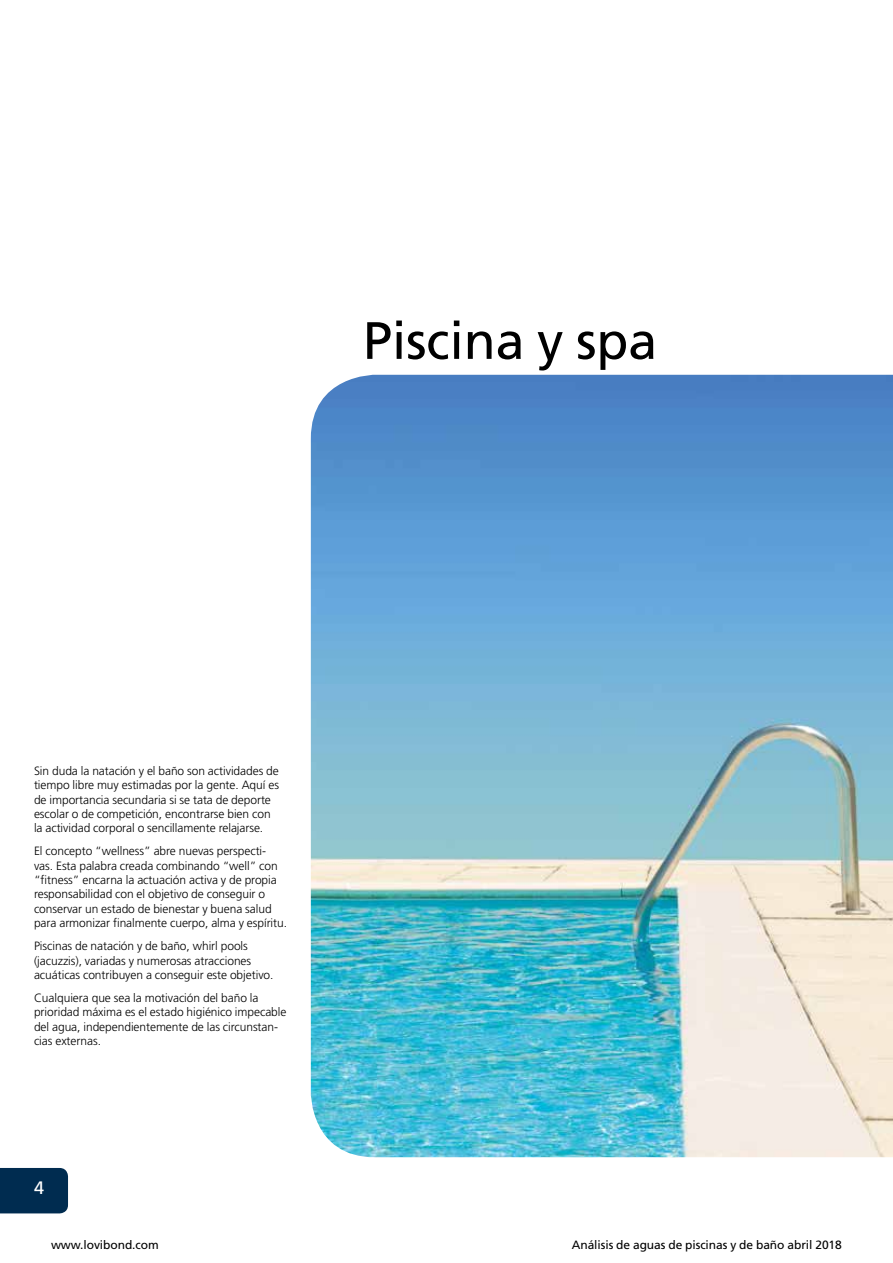
<style>
.page{position:relative;width:893px;height:1263px;background:#fff}
.page>*{position:absolute;margin:0;border:0;box-sizing:border-box;transform-origin:0 0}
.t1{font:52.5px "Frutiger LT";letter-spacing:-.005em;color:#000}
.t2{font:18px "Frutiger LT";color:#fff}
.t3{font:300 12px/14.4px "Frutiger LT";letter-spacing:-.005em;color:#000}
.t4{font:12px "Frutiger LT";letter-spacing:-.005em;color:#000}
</style>
<div class="page">
<div style="left:0;top:1168px;width:68px;height:45px;background:#002c50"></div>
<img style="left:311px;top:375px;width:582px;height:782px">
<h1 class="t1" style="left:363px;top:310px;width:296px">Piscina y spa</h1>
<p class="t3" style="left:34px;top:763px;width:246px">Sin duda la natación y el baño son actividades de tiempo libre muy estimadas por la gente. Aquí es de importancia secundaria si se tata de deporte escolar o de competición, encontrarse bien con la actividad corporal o sencillamente relajarse.</p>
<p class="t3" style="left:34px;top:844px;width:255px">El concepto “wellness” abre nuevas perspecti&shy;vas. Esta palabra creada combinando “well” con “fitness” encarna la actuación activa y de propia responsabilidad con el objetivo de conseguir o conservar un estado de bienestar y buena salud para armonizar finalmente cuerpo, alma y espíritu.</p>
<p class="t3" style="left:34px;top:939px;width:241px">Piscinas de natación y de baño, whirl pools (jacuzzis), variadas y numerosas atracciones acuáticas contribuyen a conseguir este objetivo.</p>
<p class="t3" style="left:34px;top:991px;width:254px">Cualquiera que sea la motivación del baño la prioridad máxima es el estado higiénico impecable del agua, independientemente de las circunstan&shy;cias externas.</p>
<h2 class="t2" style="left:34px;top:1177px;width:12px">4</h2>
<p class="t4" style="left:51px;top:1238px;width:109px">www.lovibond.com</p>
<p class="t4" style="left:572px;top:1238px;width:272px">Análisis de aguas de piscinas y de baño abril 2018</p>
</div>
